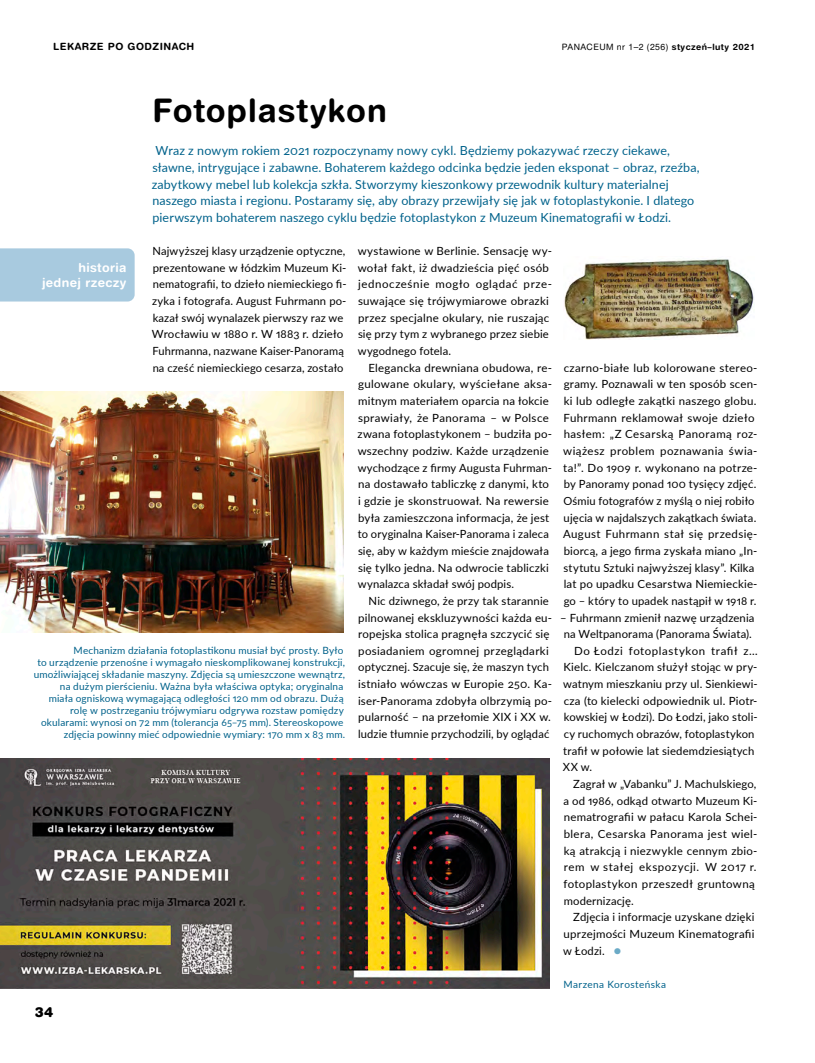
<style>
.page{position:relative;width:815px;height:1063px;background:#fff}
.page>*{position:absolute;margin:0;border:0;box-sizing:border-box;transform-origin:0 0}
.P_tytuł_2{font:700 32.5px "Switzer Rnd EFN";letter-spacing:.03em;color:#000}
.t1{font:13.75px "Switzer Rnd EFN Black";color:#000}
.P_tekst_lead{font:12.5px/16.6px "Lato";letter-spacing:.01em;color:#00628b}
.P_tekst_na_plakietce{font:700 12.5px/15px "Switzer Rnd EFN";letter-spacing:.03em;color:#fff;text-align:right}
.P_tekst{font:11.25px/16.6px "Lato";letter-spacing:.015em;color:#000}
.P_tekst_pierwszy_aka{font:11.25px/16.6px "Lato";letter-spacing:.015em;color:#000}
.P_foto_podpis{font:10px/12px "Lato";letter-spacing:.015em;color:#00628b;text-align:right}
.t2{font:700 10px "Switzer Rnd EFN";letter-spacing:.05em;color:#000}
.P_autor_artykułu{font:10px "Lato";letter-spacing:.04em;color:#00628b}
.t3{font:8.75px "Switzer Rnd EFN";letter-spacing:.05em;color:#000}
.s1{font-weight:700}
.s2{font-size:12.5px;color:#6baac6}
</style>
<div class="page">
<div style="left:0;top:248px;width:135px;height:54px;background:#a8cadf"></div>
<img style="left:0;top:392px;width:344px;height:241px">
<img style="left:0;top:759px;width:549px;height:230px">
<img style="left:564px;top:259px;width:190px;height:81px">
<p class="t2" style="left:53px;top:40px;width:143px">LEKARZE PO GODZINACH</p>
<p class="t3" style="left:562px;top:41px;width:194px">PANACEUM nr 1–2 (256) <span class="s1">styczeń–luty 2021</span></p>
<p class="P_tytuł_2" style="left:152px;top:90px;width:236px">Fotoplastykon</p>
<p class="P_tekst_lead" style="left:152px;top:142px;width:549px;text-indent:4px">Wraz z nowym rokiem 2021 rozpoczynamy nowy cykl. Będziemy pokazywać rzeczy ciekawe, sławne, intrygujące i zabawne. Bohaterem każdego odcinka będzie jeden eksponat – obraz, rzeźba, zabytkowy mebel lub kolekcja szkła. Stworzymy kieszonkowy przewodnik kultury materialnej naszego miasta i regionu. Postaramy się, aby obrazy przewijały się jak w fotoplastykonie. I dlatego pierwszym bohaterem naszego cyklu będzie fotoplastykon z Muzeum Kinematografii w Łodzi.</p>
<p class="P_tekst_pierwszy_aka" style="left:152px;top:242px;width:196px">Najwyższej klasy urządzenie optyczne, prezentowane w łódzkim Muzeum Ki&shy;nematografii, to dzieło niemieckiego fi&shy;zyka i fotografa. August Fuhrmann po&shy;kazał swój wynalazek pierwszy raz we Wrocławiu w 1880 r. W 1883 r. dzieło Fuhrmanna, nazwane Kaiser-Panoramą na cześć niemieckiego cesarza, zostało</p>
<p class="P_tekst_pierwszy_aka" style="left:358px;top:242px;width:196px">wystawione w Berlinie. Sensację wy&shy;wołał fakt, iż dwadzieścia pięć osób jednocześnie mogło oglądać prze&shy;suwające się trójwymiarowe obrazki przez specjalne okulary, nie ruszając się przy tym z wybranego przez siebie wygodnego fotela.</p>
<p class="P_tekst_na_plakietce" style="left:42px;top:260px;width:86px">historia jednej rzeczy</p>
<p class="P_tekst" style="left:358px;top:359px;width:196px;text-indent:11px">Elegancka drewniana obudowa, re&shy;gulowane okulary, wyściełane aksa&shy;mitnym materiałem oparcia na łokcie sprawiały, że Panorama – w Polsce zwana fotoplastykonem – budziła po&shy;wszechny podziw. Każde urządzenie wychodzące z firmy Augusta Fuhrman&shy;na dostawało tabliczkę z danymi, kto i gdzie je skonstruował. Na rewersie była zamieszczona informacja, że jest to oryginalna Kaiser-Panorama i zaleca się, aby w każdym mieście znajdowała się tylko jedna. Na odwrocie tabliczki wynalazca składał swój podpis.</p>
<p class="P_tekst" style="left:358px;top:592px;width:195px;text-indent:10px">Nic dziwnego, że przy tak starannie pilnowanej ekskluzywności każda eu&shy;ropejska stolica pragnęła szczycić się posiadaniem ogromnej przeglądarki optycznej. Szacuje się, że maszyn tych istniało wówczas w Europie 250. Ka&shy;iser-Panorama zdobyła olbrzymią po&shy;pularność – na przełomie XIX i XX w. ludzie tłumnie przychodzili, by oglądać</p>
<p class="P_tekst" style="left:563px;top:359px;width:196px">czarno-białe lub kolorowane stereo&shy;gramy. Poznawali w ten sposób scen&shy;ki lub odległe zakątki naszego globu.<br>Fuhrmann reklamował swoje dzieło hasłem: „Z Cesarską Panoramą roz&shy;wiążesz problem poznawania świa&shy;ta!”. Do 1909 r. wykonano na potrze&shy;by Panoramy ponad 100 tysięcy zdjęć.<br>Ośmiu fotografów z myślą o niej robiło ujęcia w najdalszych zakątkach świata.<br>August Fuhrmann stał się przedsię&shy;biorcą, a jego firma zyskała miano „In&shy;stytutu Sztuki najwyższej klasy”. Kilka lat po upadku Cesarstwa Niemieckie&shy;go – który to upadek nastąpił w 1918 r.</p>
<p class="P_tekst" style="left:560px;top:609px;width:196px;text-align:center">– Fuhrmann zmienił nazwę urządzenia na Weltpanorama (Panorama Świata).</p>
<p class="P_tekst" style="left:563px;top:642px;width:197px;text-indent:11px">Do Łodzi fotoplastykon trafił z… Kielc. Kielczanom służył stojąc w pry&shy;watnym mieszkaniu przy ul. Sienkiewi&shy;cza (to kielecki odpowiednik ul. Piotr&shy;kowskiej w Łodzi). Do Łodzi, jako stoli&shy;cy ruchomych obrazów, fotoplastykon trafił w połowie lat siedemdziesiątych XX w.</p>
<p class="P_tekst" style="left:563px;top:775px;width:196px;text-indent:10px">Zagrał w „Vabanku” J. Machulskiego, a od 1986, odkąd otwarto Muzeum Ki&shy;nematrografii w pałacu Karola Schei&shy;blera, Cesarska Panorama jest wiel&shy;ką atrakcją i niezwykle cennym zbio&shy;rem w stałej ekspozycji. W 2017 r. fotoplastykon przeszedł gruntowną modernizację.</p>
<p class="P_tekst" style="left:563px;top:908px;width:193px;text-align:justify;text-indent:10px">Zdjęcia i informacje uzyskane dzięki uprzejmości Muzeum Kinematografii w Łodzi. <span class="s2">●</span></p>
<p class="P_autor_artykułu" style="left:563px;top:977px;width:104px">Marzena Korosteńska</p>
<p class="P_foto_podpis" style="left:34px;top:644px;width:313px">Mechanizm działania fotoplastikonu musiał być prosty. Było<br>to urządzenie przenośne i wymagało nieskomplikowanej konstrukcji, umożliwiającej składanie maszyny. Zdjęcia są umieszczone wewnątrz, na dużym pierścieniu. Ważna była właściwa optyka; oryginalna<br>miała ogniskową wymagającą odległości 120 mm od obrazu. Dużą rolę w postrzeganiu trójwymiaru odgrywa rozstaw pomiędzy okularami: wynosi on 72 mm (tolerancja 65–75 mm). Stereoskopowe zdjęcia powinny mieć odpowiednie wymiary: 170 mm x 83 mm.</p>
<p class="t1" style="left:35px;top:1004px;width:20px">34</p>
</div>
